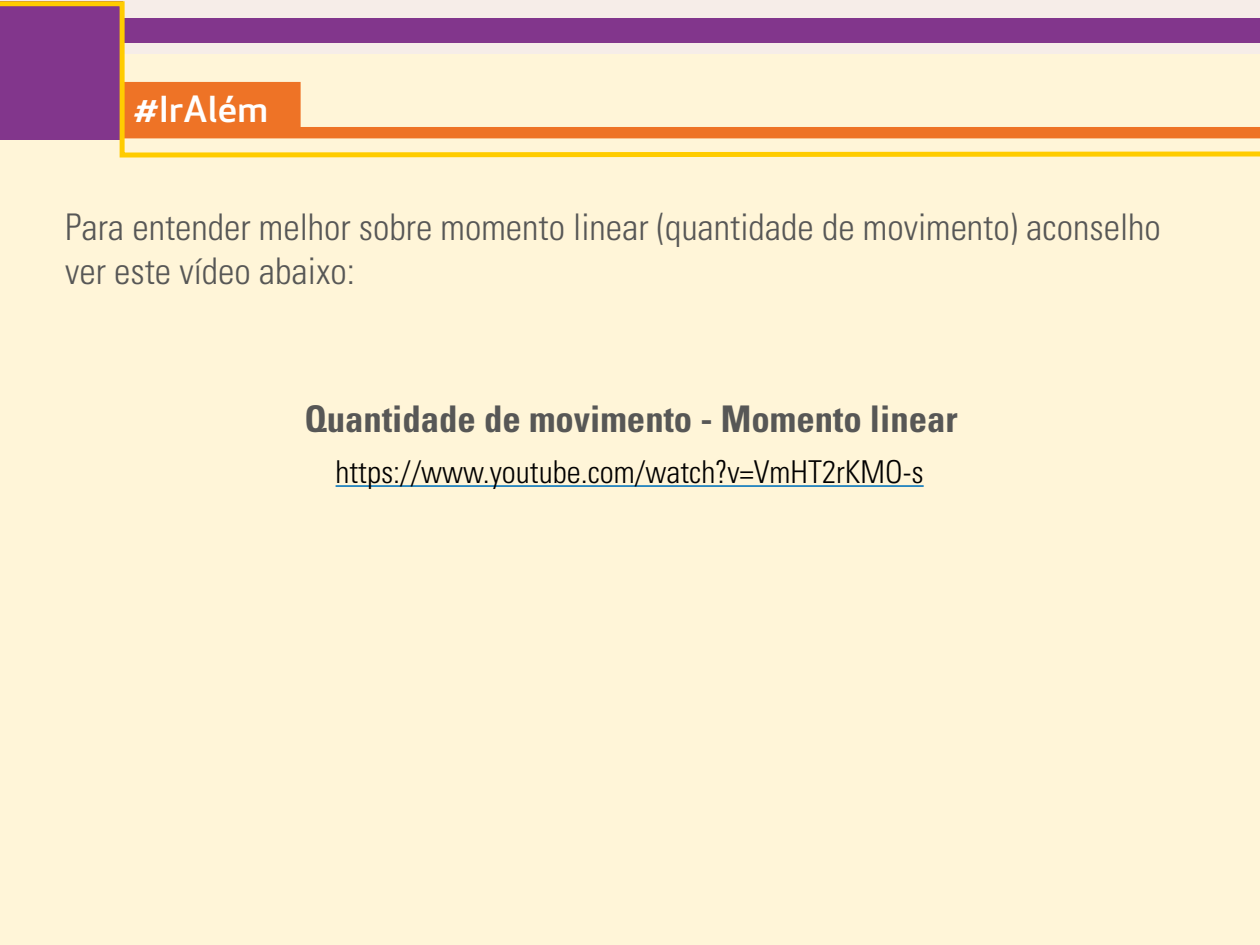
<style>
.page{position:relative;width:1260px;height:945px;background:#fff}
.page>*{position:absolute;margin:0;border:0;box-sizing:border-box;transform-origin:0 0}
.t1{font:300 condensed 36.75px/44.1px "Univers LT Std";color:#575756}
.t2{font:700 condensed 36.75px "Univers LT Std";color:#575756}
.t3{font:500 35px "Apex New";color:#fff;scale:1.1 1}
.t4{font:300 condensed 31.5px "Univers LT Std";color:#000}
</style>
<div class="page">
<div style="left:0;top:54px;width:1260px;height:891px;background:#fff5d8"></div>
<svg style="left:0;top:0;width:1260px;height:158px"></svg>
<hr style="left:336px;top:485px;width:588px;height:2px;background:#0072bb">
<p class="t3" style="left:134px;top:86px;width:123px">#IrAlém</p>
<p class="t1" style="left:65px;top:205px;width:1097px">Para entender melhor sobre momento linear (quantidade de movimento) aconselho ver este vídeo abaixo:</p>
<p class="t2" style="left:304px;top:397px;width:655px">Quantidade de movimento - Momento linear</p>
<p class="t4" style="left:336px;top:453px;width:590px">https://www.youtube.com/watch?v=VmHT2rKMO-s</p>
</div>
